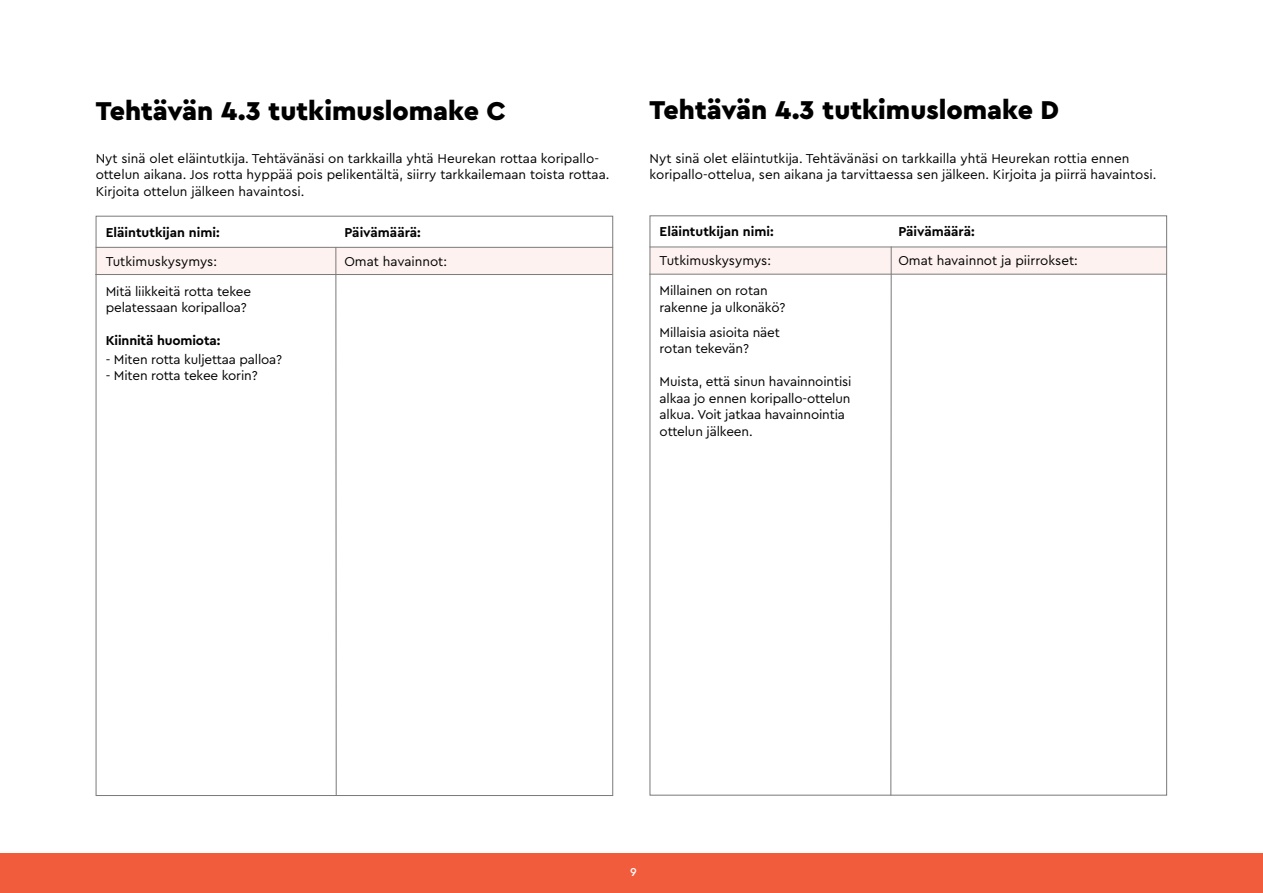
<style>
.page{position:relative;width:1263px;height:893px;background:#fff}
.page>*{position:absolute;margin:0;border:0;box-sizing:border-box;transform-origin:0 0}
.t1{font:900 27px "Cera PRO";color:#000}
.t2{font:13.5px/16.5px "Cera PRO";color:#000}
.t3{font:700 13.5px "Cera PRO";color:#000}
.t4{font:500 12px "Cera PRO";color:#fff}
</style>
<div class="page">
<div style="left:0;top:853px;width:1263px;height:40px;background:#f15c3c"></div>
<div style="left:96px;top:248px;width:517px;height:26px;background:#fdf2ef"></div>
<div style="left:650px;top:248px;width:516px;height:26px;background:#fdf2ef"></div>
<hr style="left:96px;top:247px;width:517px;height:1px;background:#7a797a">
<hr style="left:649px;top:247px;width:518px;height:1px;background:#7a797a">
<hr style="left:95px;top:274px;width:518px;height:1px;background:#7a797a">
<hr style="left:649px;top:274px;width:518px;height:1px;background:#7a797a">
<hr style="left:335px;top:247px;width:2px;height:549px;background:#7a797a">
<hr style="left:890px;top:247px;width:1px;height:548px;background:#7a797a">
<h1 class="t1" style="left:96px;top:93px;width:412px">Tehtävän 4.3 tutkimuslomake C</h1>
<h1 class="t1" style="left:650px;top:92px;width:411px">Tehtävän 4.3 tutkimuslomake D</h1>
<p class="t2" style="left:96px;top:150px;width:515px">Nyt sinä olet eläintutkija. Tehtävänäsi on tarkkailla yhtä Heurekan rottaa koripallo&shy;ottelun aikana. Jos rotta hyppää pois pelikentältä, siirry tarkkailemaan toista rottaa.<br>Kirjoita ottelun jälkeen havaintosi.</p>
<p class="t2" style="left:650px;top:149px;width:508px">Nyt sinä olet eläintutkija. Tehtävänäsi on tarkkailla yhtä Heurekan rottia ennen koripallo-ottelua, sen aikana ja tarvittaessa sen jälkeen. Kirjoita ja piirrä havaintosi.</p>
<p class="t3" style="left:106px;top:223px;width:116px">Eläintutkijan nimi:</p>
<p class="t3" style="left:660px;top:223px;width:116px">Eläintutkijan nimi:</p>
<p class="t2" style="left:106px;top:252px;width:113px">Tutkimuskysymys:</p>
<p class="t2" style="left:660px;top:252px;width:113px">Tutkimuskysymys:</p>
<p class="t3" style="left:344px;top:223px;width:78px">Päivämäärä:</p>
<p class="t3" style="left:898px;top:223px;width:78px">Päivämäärä:</p>
<p class="t2" style="left:344px;top:252px;width:104px">Omat havainnot:</p>
<p class="t2" style="left:898px;top:252px;width:181px">Omat havainnot ja piirrokset:</p>
<p class="t2" style="left:106px;top:282px;width:147px">Mitä liikkeitä rotta tekee pelatessaan koripalloa?</p>
<p class="t3" style="left:106px;top:332px;width:116px">Kiinnitä huomiota:</p>
<p class="t2" style="left:106px;top:351px;width:178px">- Miten rotta kuljettaa palloa?</p>
<p class="t2" style="left:106px;top:367px;width:154px">- Miten rotta tekee korin?</p>
<p class="t2" style="left:660px;top:282px;width:127px">Millainen on rotan rakenne ja ulkonäkö?</p>
<p class="t2" style="left:660px;top:324px;width:122px">Millaisia asioita näet rotan tekevän?</p>
<p class="t2" style="left:660px;top:373px;width:193px">Muista, että sinun havainnointisi alkaa jo ennen koripallo-ottelun alkua. Voit jatkaa havainnointia ottelun jälkeen.</p>
<p class="t4" style="left:630px;top:864px;width:8px">9</p>
</div>
